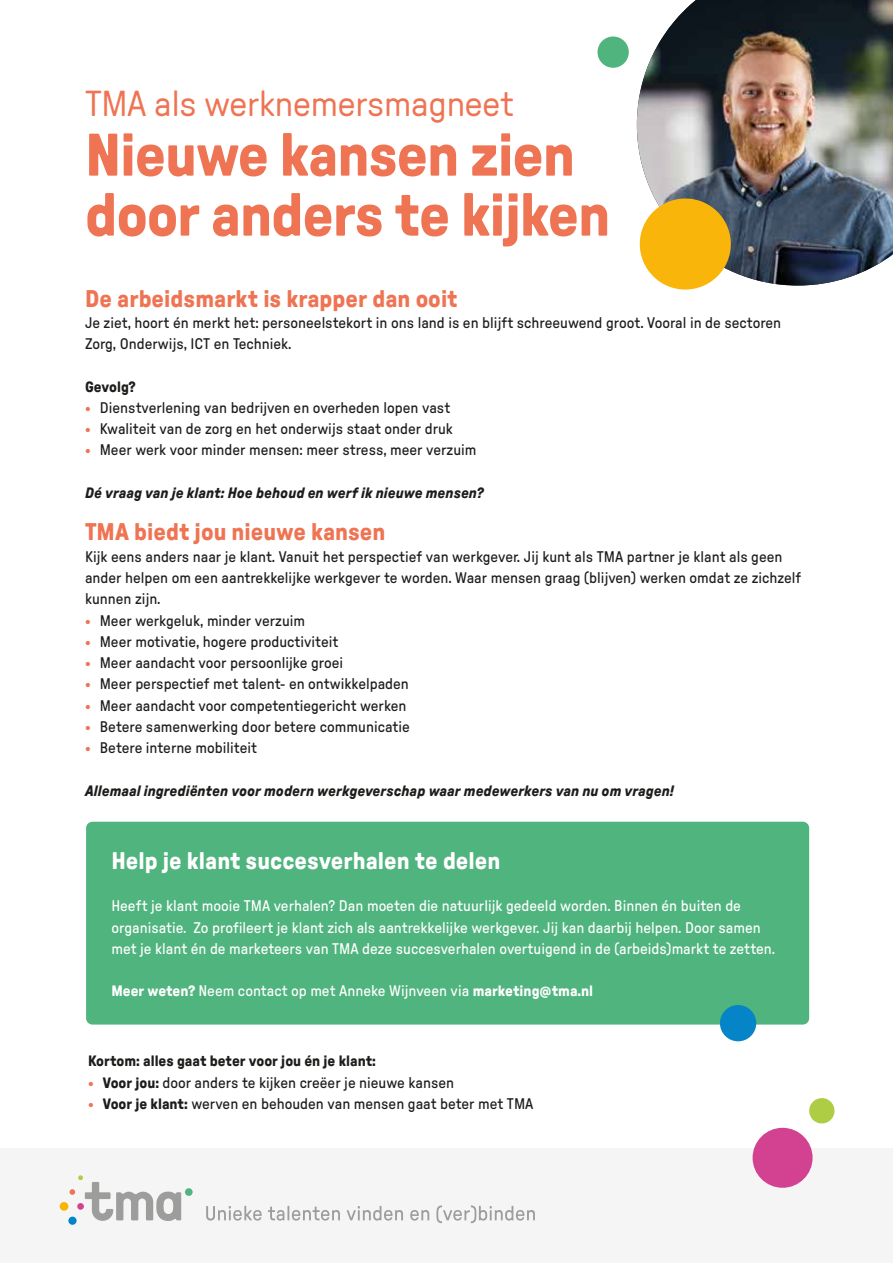
<style>
.page{position:relative;width:893px;height:1263px;background:#fff}
.page>*{position:absolute;margin:0;border:0;box-sizing:border-box;transform-origin:0 0}
.t1{font:700 60px/60px "GT Pressura";letter-spacing:-.02em;color:#ee7453}
.t2{font:36px "GT Pressura Text";letter-spacing:-.02em;color:#ee7453}
.t3{font:700 24px "GT Pressura";color:#ee7453}
.t4{font:700 24px "GT Pressura";color:#fff}
.t5{font:15px/21.3px "GT Pressura";color:#1d1d1b}
.t6{font:15px/21.3px "GT Pressura";color:#fff}
.t7{font:italic 700 15px "GT Pressura";color:#1d1d1b}
.t8{font:700 15px "GT Pressura";color:#1d1d1b}
.s1{color:#ee7453}
.s2{font-weight:700}
</style>
<div class="page">
<div style="left:0;top:1148px;width:893px;height:115px;background:#f5f5f5"></div>
<img style="left:637px;top:0;width:256px;height:285px">
<div style="left:597px;top:36px;width:32px;height:32px;background:#50b47e;border-radius:50%"></div>
<div style="left:753px;top:1128px;width:60px;height:60px;background:#d24291;border-radius:50%"></div>
<div style="left:809px;top:1098px;width:25px;height:25px;background:#afcc45;border-radius:50%"></div>
<div style="left:640px;top:198px;width:91px;height:92px;background:#fab50a;border-radius:50%"></div>
<div style="left:68px;top:1216px;width:9px;height:9px;background:#0085c8;border-radius:50%"></div>
<div style="left:60px;top:1202px;width:8px;height:9px;background:#fab400;border-radius:50%"></div>
<div style="left:185px;top:1188px;width:8px;height:8px;background:#50b47e;border-radius:50%"></div>
<svg style="left:69px;top:1175px;width:112px;height:46px"></svg>
<svg style="left:206px;top:1206px;width:56px;height:14px"></svg>
<svg style="left:268px;top:1206px;width:72px;height:14px"></svg>
<svg style="left:347px;top:1206px;width:56px;height:14px"></svg>
<svg style="left:410px;top:1210px;width:19px;height:10px"></svg>
<svg style="left:436px;top:1205px;width:99px;height:18px"></svg>
<div style="left:86px;top:822px;width:723px;height:202px;background:#50b47e;border-radius:6px"></div>
<div style="left:720px;top:1005px;width:36px;height:36px;background:#0585c7;border-radius:50%"></div>
<h2 class="t2" style="left:85px;top:82px;width:430px">TMA als werknemersmagneet</h2>
<h1 class="t1" style="left:85px;top:123px;width:527px">Nieuwe kansen zien door anders te kijken</h1>
<h3 class="t3" style="left:85px;top:284px;width:374px">De arbeidsmarkt is krapper dan ooit</h3>
<p class="t5" style="left:85px;top:312px;width:698px">Je ziet, hoort én merkt het: personeelstekort in ons land is en blijft schreeuwend groot. Vooral in de sectoren<br>Zorg, Onderwijs, ICT en Techniek.</p>
<p class="t8" style="left:85px;top:377px;width:52px">Gevolg?</p>
<p class="t5" style="left:85px;top:397px;width:367px"><span class="s1">•</span> Dienstverlening van bedrijven en overheden lopen vast</p>
<p class="t5" style="left:85px;top:418px;width:369px"><span class="s1">•</span> Kwaliteit van de zorg en het onderwijs staat onder druk</p>
<p class="t5" style="left:85px;top:439px;width:393px"><span class="s1">•</span> Meer werk voor minder mensen: meer stress, meer verzuim</p>
<p class="t7" style="left:85px;top:484px;width:400px">Dé vraag van je klant: Hoe behoud en werf ik nieuwe mensen?</p>
<h3 class="t3" style="left:85px;top:518px;width:302px">TMA biedt jou nieuwe kansen</h3>
<p class="t5" style="left:85px;top:546px;width:718px">Kijk eens anders naar je klant. Vanuit het perspectief van werkgever. Jij kunt als TMA partner je klant als geen ander helpen om een aantrekkelijke werkgever te worden. Waar mensen graag (blijven) werken omdat ze zichzelf kunnen zijn.</p>
<p class="t5" style="left:85px;top:609px;width:222px"><span class="s1">•</span> Meer werkgeluk, minder verzuim</p>
<p class="t5" style="left:85px;top:631px;width:255px"><span class="s1">•</span> Meer motivatie, hogere productiviteit</p>
<p class="t5" style="left:85px;top:652px;width:260px"><span class="s1">•</span> Meer aandacht voor persoonlijke groei</p>
<p class="t5" style="left:85px;top:673px;width:325px"><span class="s1">•</span> Meer perspectief met talent- en ontwikkelpaden</p>
<p class="t5" style="left:85px;top:694px;width:323px"><span class="s1">•</span> Meer aandacht voor competentiegericht werken</p>
<p class="t5" style="left:85px;top:716px;width:326px"><span class="s1">•</span> Betere samenwerking door betere communicatie</p>
<p class="t5" style="left:85px;top:737px;width:173px"><span class="s1">•</span> Betere interne mobiliteit</p>
<p class="t7" style="left:85px;top:781px;width:590px">Allemaal ingrediënten voor modern werkgeverschap waar medewerkers van nu om vragen!</p>
<h3 class="t4" style="left:111px;top:846px;width:390px">Help je klant succesverhalen te delen</h3>
<p class="t6" style="left:111px;top:895px;width:665px">Heeft je klant mooie TMA verhalen? Dan moeten die natuurlijk gedeeld worden. Binnen én buiten de organisatie. Zo profileert je klant zich als aantrekkelijke werkgever. Jij kan daarbij helpen. Door samen met je klant én de marketeers van TMA deze succesverhalen overtuigend in de (arbeids)markt te zetten.</p>
<p class="t6" style="left:111px;top:980px;width:483px"><span class="s2">Meer weten?</span> Neem contact op met Anneke Wijnveen via <span class="s2">marketing@tma.nl</span></p>
<p class="t8" style="left:88px;top:1052px;width:289px">Kortom: alles gaat beter voor jou én je klant:</p>
<p class="t5" style="left:88px;top:1072px;width:368px"><span class="s1">•</span> <span class="s2">Voor jou:</span> door anders te kijken creëer je nieuwe kansen</p>
<p class="t5" style="left:88px;top:1093px;width:447px"><span class="s1">•</span> <span class="s2">Voor je klant:</span> werven en behouden van mensen gaat beter met TMA</p>
</div>
